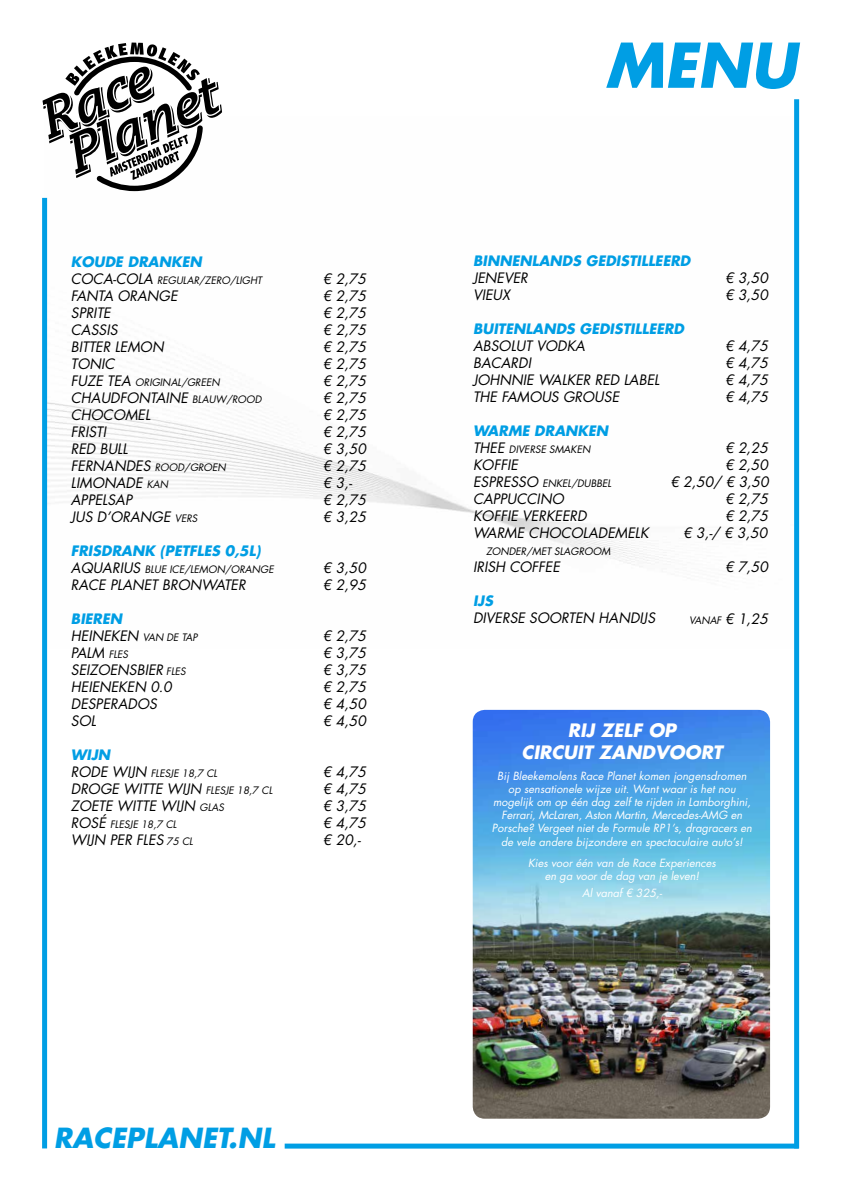
<style>
.page{position:relative;width:842px;height:1191px;background:#fff}
.page>*{position:absolute;margin:0;border:0;box-sizing:border-box;transform-origin:0 0}
.t1{font:italic 700 60px "Futura Std";color:#009ee4}
.t2{font:italic 700 27px "Futura Std";color:#009ee4}
.t3{font:italic 700 18px/21.6px "Futura Std";color:#fff;text-align:center}
.t4{font:italic 14px/17px "Futura Std";color:#000;text-align:justify}
.t5{font:italic 700 14px "Futura Std";color:#009ee4}
.t6{font:italic 11px/13.2px "Futura Std";color:#fff;text-align:center}
.t7{font:italic 10px "Futura Std";color:#000}
.s1{font-size:14px}
.s2{font-size:10px}
</style>
<div class="page">
<img style="left:45px;top:191px;width:625px;height:457px">
<svg style="left:43px;top:43px;width:179px;height:148px"></svg>
<div style="left:794px;top:99px;width:5px;height:1049px;background:#009ee4"></div>
<div style="left:42px;top:198px;width:5px;height:950px;background:#009ee4"></div>
<div style="left:285px;top:1143px;width:514px;height:5px;background:#009ee4"></div>
<img style="left:473px;top:710px;width:297px;height:408px">
<p class="t5" style="left:71px;top:256px;width:132px">KOUDE DRANKEN</p>
<p class="t7" style="left:71px;top:274px;width:193px"><span class="s1">COCA-COLA</span> REGULAR/ZERO/LIGHT</p>
<p class="t4" style="left:323px;top:270px;width:45px">€ 2,75</p>
<p class="t4" style="left:71px;top:287px;width:108px">FANTA ORANGE</p>
<p class="t4" style="left:323px;top:287px;width:45px">€ 2,75</p>
<p class="t4" style="left:71px;top:304px;width:41px">SPRITE</p>
<p class="t4" style="left:323px;top:304px;width:45px">€ 2,75</p>
<p class="t4" style="left:71px;top:321px;width:48px">CASSIS</p>
<p class="t4" style="left:323px;top:321px;width:45px">€ 2,75</p>
<p class="t4" style="left:71px;top:338px;width:94px">BITTER LEMON</p>
<p class="t4" style="left:323px;top:338px;width:45px">€ 2,75</p>
<p class="t4" style="left:71px;top:355px;width:45px">TONIC</p>
<p class="t4" style="left:323px;top:355px;width:45px">€ 2,75</p>
<p class="t7" style="left:71px;top:376px;width:150px"><span class="s1">FUZE TEA</span> ORIGINAL/GREEN</p>
<p class="t4" style="left:323px;top:372px;width:45px">€ 2,75</p>
<p class="t4" style="left:71px;top:389px;width:192px">CHAUDFONTAINE <span class="s2">BLAUW/ROOD</span></p>
<p class="t4" style="left:323px;top:389px;width:45px">€ 2,75</p>
<p class="t4" style="left:71px;top:406px;width:81px">CHOCOMEL</p>
<p class="t4" style="left:323px;top:406px;width:45px">€ 2,75</p>
<p class="t4" style="left:71px;top:423px;width:37px">FRISTI</p>
<p class="t4" style="left:323px;top:423px;width:45px">€ 2,75</p>
<p class="t4" style="left:71px;top:440px;width:58px">RED BULL</p>
<p class="t4" style="left:323px;top:440px;width:45px">€ 3,50</p>
<p class="t7" style="left:71px;top:461px;width:157px"><span class="s1">FERNANDES</span> ROOD/GROEN</p>
<p class="t4" style="left:323px;top:457px;width:45px">€ 2,75</p>
<p class="t4" style="left:71px;top:474px;width:99px">LIMONADE <span class="s2">KAN</span></p>
<p class="t4" style="left:323px;top:474px;width:30px">€ 3,-</p>
<p class="t4" style="left:71px;top:491px;width:63px">APPELSAP</p>
<p class="t4" style="left:323px;top:491px;width:45px">€ 2,75</p>
<p class="t4" style="left:71px;top:508px;width:128px">JUS D’ORANGE <span class="s2">VERS</span></p>
<p class="t4" style="left:323px;top:508px;width:45px">€ 3,25</p>
<p class="t5" style="left:71px;top:545px;width:191px">FRISDRANK (PETFLES 0,5L)</p>
<p class="t7" style="left:71px;top:563px;width:204px"><span class="s1">AQUARIUS</span> BLUE ICE/LEMON/ORANGE</p>
<p class="t4" style="left:323px;top:560px;width:45px">€ 3,50</p>
<p class="t4" style="left:71px;top:576px;width:176px">RACE PLANET BRONWATER</p>
<p class="t4" style="left:323px;top:576px;width:45px">€ 2,95</p>
<p class="t5" style="left:71px;top:613px;width:53px">BIEREN</p>
<p class="t4" style="left:323px;top:627px;width:45px">€ 2,75 € 3,75 € 3,75 € 2,75 € 4,50 € 4,50</p>
<p class="t4" style="left:323px;top:763px;width:45px">€ 4,75 € 4,75 € 3,75 € 4,75</p>
<p class="t4" style="left:71px;top:628px;width:128px;text-align:left">HEINEKEN <span class="s2">VAN DE TAP<br></span>PALM <span class="s2">FLES<br></span>SEIZOENSBIER <span class="s2">FLES<br></span>HEIENEKEN 0.0<br>DESPERADOS<br>SOL</p>
<p class="t5" style="left:71px;top:749px;width:41px">WIJN</p>
<p class="t7" style="left:71px;top:767px;width:148px"><span class="s1">RODE WIJN</span> FLESJE 18,7 CL</p>
<p class="t4" style="left:71px;top:780px;width:203px">DROGE WITTE WIJN <span class="s2">FLESJE 18,7 CL<br></span>ZOETE WITTE WIJN <span class="s2">GLAS</span></p>
<p class="t7" style="left:71px;top:818px;width:107px"><span class="s1">ROSÉ</span> FLESJE 18,7 CL</p>
<p class="t4" style="left:71px;top:831px;width:124px">WIJN PER FLES <span class="s2">75 CL</span></p>
<p class="t4" style="left:323px;top:831px;width:39px">€ 20,-</p>
<h2 class="t2" style="left:54px;top:1127px;width:222px">RACEPLANET.NL</h2>
<h1 class="t1" style="left:605px;top:40px;width:193px">MENU</h1>
<p class="t5" style="left:473px;top:255px;width:219px">BINNENLANDS GEDISTILLEERD</p>
<p class="t4" style="left:473px;top:270px;width:56px">JENEVER</p>
<p class="t4" style="left:725px;top:270px;width:45px">€ 3,50</p>
<p class="t4" style="left:473px;top:287px;width:39px">VIEUX</p>
<p class="t4" style="left:725px;top:287px;width:45px">€ 3,50</p>
<p class="t5" style="left:473px;top:323px;width:213px">BUITENLANDS GEDISTILLEERD</p>
<p class="t4" style="left:473px;top:338px;width:113px">ABSOLUT VODKA</p>
<p class="t4" style="left:725px;top:338px;width:45px">€ 4,75</p>
<p class="t4" style="left:473px;top:355px;width:59px">BACARDI</p>
<p class="t4" style="left:725px;top:355px;width:45px">€ 4,75</p>
<p class="t4" style="left:473px;top:372px;width:188px">JOHNNIE WALKER RED LABEL</p>
<p class="t4" style="left:725px;top:372px;width:45px">€ 4,75</p>
<p class="t4" style="left:473px;top:389px;width:148px">THE FAMOUS GROUSE</p>
<p class="t4" style="left:725px;top:389px;width:45px">€ 4,75</p>
<p class="t5" style="left:473px;top:425px;width:137px">WARME DRANKEN</p>
<p class="t7" style="left:473px;top:443px;width:119px"><span class="s1">THEE</span> DIVERSE SMAKEN</p>
<p class="t4" style="left:725px;top:440px;width:45px">€ 2,25</p>
<p class="t4" style="left:473px;top:457px;width:46px">KOFFIE</p>
<p class="t4" style="left:725px;top:457px;width:45px">€ 2,50</p>
<p class="t7" style="left:473px;top:477px;width:140px"><span class="s1">ESPRESSO</span> ENKEL/DUBBEL</p>
<p class="t4" style="left:670px;top:474px;width:100px">€ 2,50/ € 3,50</p>
<p class="t4" style="left:473px;top:491px;width:92px">CAPPUCCINO</p>
<p class="t4" style="left:725px;top:491px;width:45px">€ 2,75</p>
<p class="t4" style="left:473px;top:508px;width:115px">KOFFIE VERKEERD</p>
<p class="t4" style="left:725px;top:508px;width:45px">€ 2,75</p>
<p class="t4" style="left:473px;top:525px;width:177px">WARME CHOCOLADEMELK</p>
<p class="t4" style="left:683px;top:525px;width:86px">€ 3,-/ € 3,50</p>
<p class="t7" style="left:486px;top:545px;width:126px">ZONDER/MET SLAGROOM</p>
<p class="t4" style="left:473px;top:559px;width:88px">IRISH COFFEE</p>
<p class="t4" style="left:725px;top:559px;width:45px">€ 7,50</p>
<p class="t5" style="left:473px;top:595px;width:22px">IJS</p>
<p class="t4" style="left:473px;top:610px;width:184px">DIVERSE SOORTEN HANDIJS</p>
<p class="t7" style="left:689px;top:614px;width:81px">VANAF <span class="s1">€ 1,25</span></p>
<p class="t3" style="left:521px;top:721px;width:203px">RIJ ZELF OP<br>CIRCUIT ZANDVOORT</p>
<p class="t6" style="left:492px;top:769px;width:262px">Bij Bleekemolens Race Planet komen jongensdromen op sensationele wijze uit. Want waar is het nou mogelijk om op één dag zelf te rijden in Lamborghini, Ferrari, McLaren, Aston Martin, Mercedes-AMG en Porsche? Vergeet niet de Formule RP1’s, dragracers en de vele andere bijzondere en spectaculaire auto’s!</p>
<p class="t6" style="left:528px;top:856px;width:189px">Kies voor één van de Race Experiences en ga voor de dag van je leven!</p>
<p class="t6" style="left:582px;top:887px;width:81px">Al vanaf € 325,-</p>
</div>
